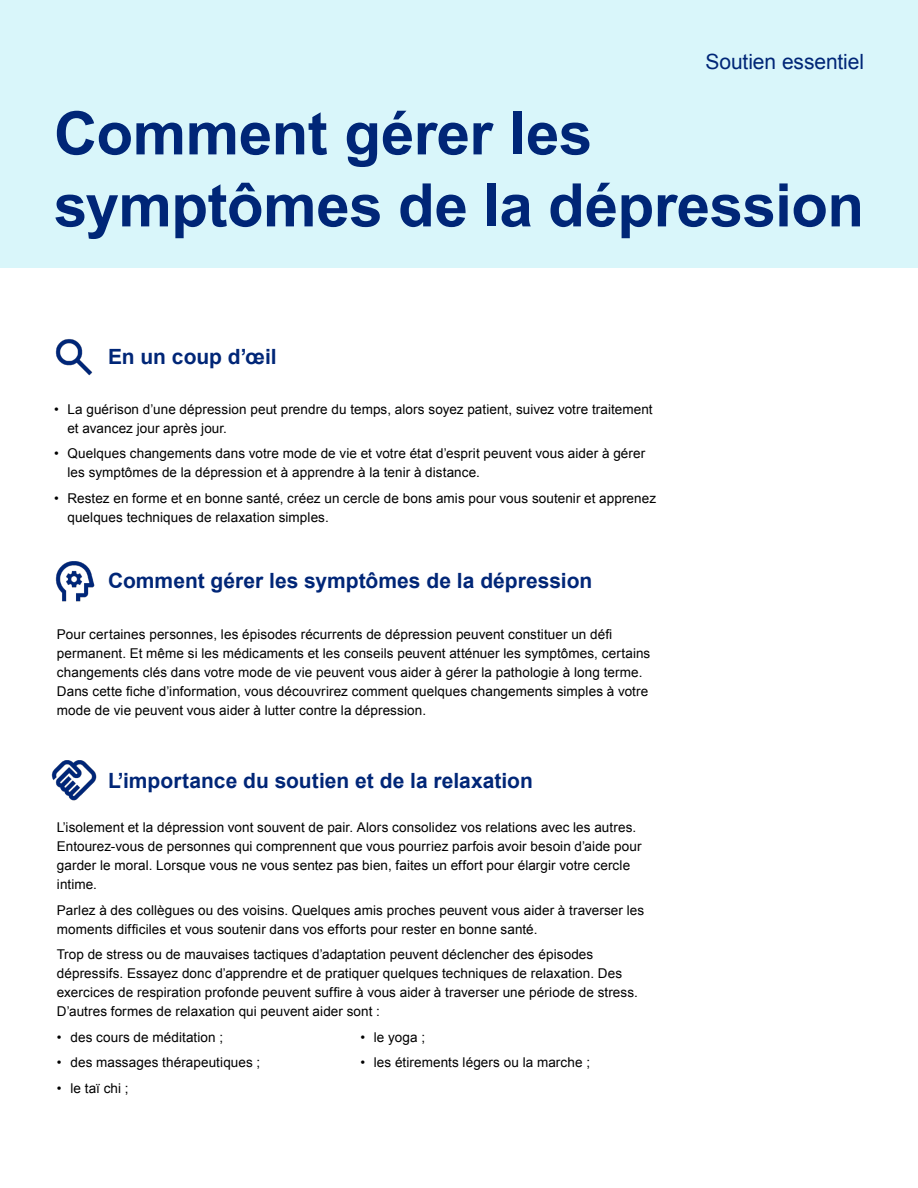
<style>
.page{position:relative;width:918px;height:1188px;background:#fff}
.page>*{position:absolute;margin:0;border:0;box-sizing:border-box;transform-origin:0 0}
.Headline{font:700 60px/72px "Arial";letter-spacing:-.01em;color:#002677}
.Subhead{font:700 21px "Arial";color:#002677}
.Product_label_-_Right_aligned{font:21px "Arial";letter-spacing:-.005em;color:#002677}
.Body{font:13.5px/18.9px "Arial";letter-spacing:.005em;color:#000}
</style>
<div class="page">
<div style="left:0;top:0;width:918px;height:268px;background:#d9f6fa"></div>
<img style="left:55px;top:339px;width:38px;height:37px">
<img style="left:55px;top:561px;width:40px;height:41px">
<img style="left:51px;top:760px;width:46px;height:41px">
<p class="Product_label_-_Right_aligned" style="left:706px;top:48px;width:160px">Soutien essentiel</p>
<p class="Headline" style="left:54px;top:99px;width:812px">Comment gérer les symptômes de la dépression</p>
<p class="Subhead" style="left:108px;top:343px;width:170px">En un coup d’œil</p>
<p class="Body" style="left:68px;top:400px;width:587px;text-indent:-14px">• La guérison d’une dépression peut prendre du temps, alors soyez patient, suivez votre traitement et avancez jour après jour.</p>
<p class="Body" style="left:68px;top:444px;width:579px;text-indent:-14px">• Quelques changements dans votre mode de vie et votre état d’esprit peuvent vous aider à gérer les symptômes de la dépression et à apprendre à la tenir à distance.</p>
<p class="Body" style="left:68px;top:489px;width:590px;text-indent:-14px">• Restez en forme et en bonne santé, créez un cercle de bons amis pour vous soutenir et apprenez quelques techniques de relaxation simples.</p>
<p class="Subhead" style="left:108px;top:567px;width:486px">Comment gérer les symptômes de la dépression</p>
<p class="Body" style="left:57px;top:625px;width:595px">Pour certaines personnes, les épisodes récurrents de dépression peuvent constituer un défi permanent. Et même si les médicaments et les conseils peuvent atténuer les symptômes, certains changements clés dans votre mode de vie peuvent vous aider à gérer la pathologie à long terme.<br>Dans cette fiche d’information, vous découvrirez comment quelques changements simples à votre mode de vie peuvent vous aider à lutter contre la dépression.</p>
<p class="Subhead" style="left:108px;top:766px;width:426px">L’importance du soutien et de la relaxation</p>
<p class="Body" style="left:57px;top:818px;width:586px">L’isolement et la dépression vont souvent de pair. Alors consolidez vos relations avec les autres.<br>Entourez‑vous de personnes qui comprennent que vous pourriez parfois avoir besoin d’aide pour garder le moral. Lorsque vous ne vous sentez pas bien, faites un effort pour élargir votre cercle intime.</p>
<p class="Body" style="left:57px;top:901px;width:589px">Parlez à des collègues ou des voisins. Quelques amis proches peuvent vous aider à traverser les moments difficiles et vous soutenir dans vos efforts pour rester en bonne santé.</p>
<p class="Body" style="left:57px;top:945px;width:583px">Trop de stress ou de mauvaises tactiques d’adaptation peuvent déclencher des épisodes dépressifs. Essayez donc d’apprendre et de pratiquer quelques techniques de relaxation. Des exercices de respiration profonde peuvent suffire à vous aider à traverser une période de stress.<br>D’autres formes de relaxation qui peuvent aider sont :</p>
<p class="Body" style="left:57px;top:1028px;width:168px">• des cours de méditation ;</p>
<p class="Body" style="left:57px;top:1053px;width:205px">• des massages thérapeutiques ;</p>
<p class="Body" style="left:57px;top:1079px;width:73px">• le taï chi ;</p>
<p class="Body" style="left:360px;top:1028px;width:66px">• le yoga ;</p>
<p class="Body" style="left:360px;top:1053px;width:231px">• les étirements légers ou la marche ;</p>
</div>
